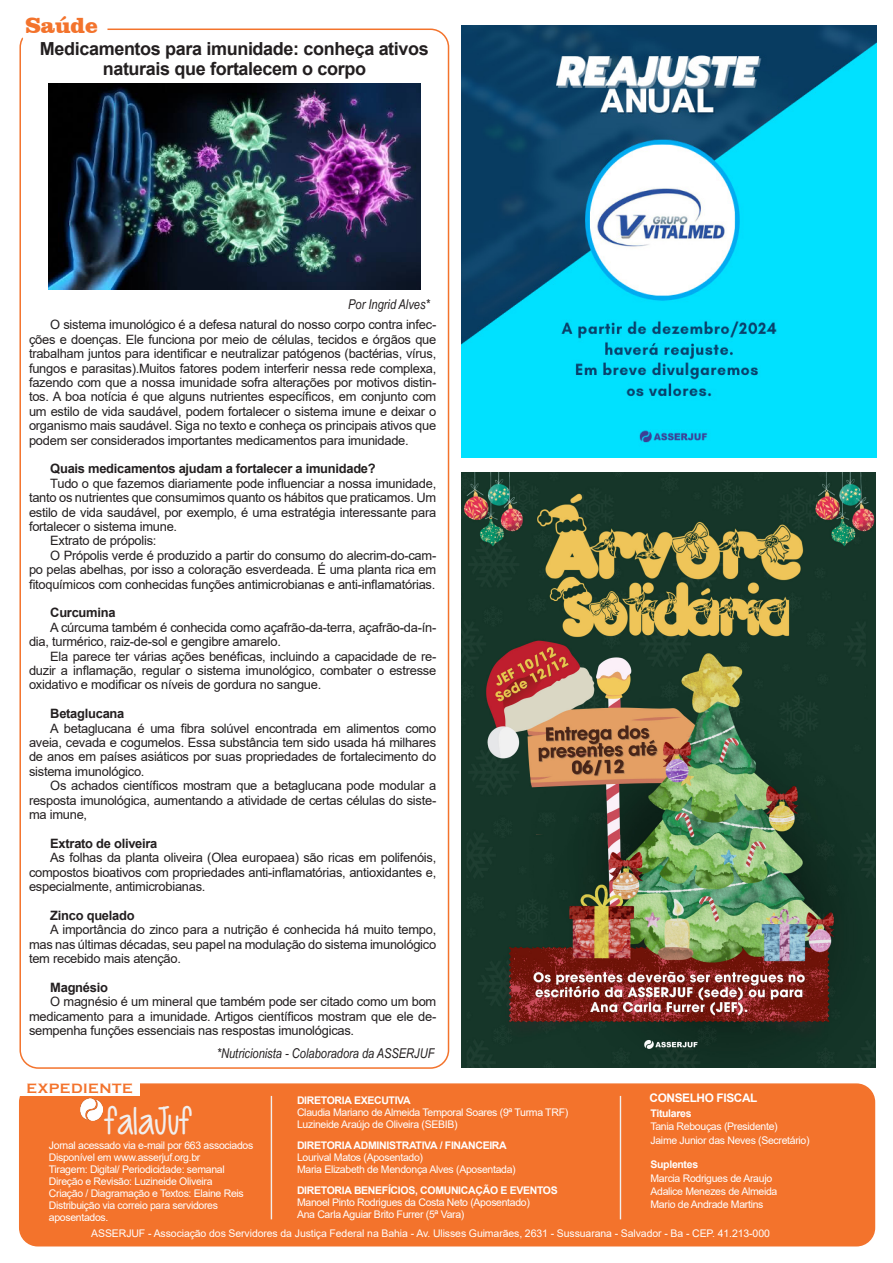
<style>
.page{position:relative;width:893px;height:1263px;background:#fff}
.page>*{position:absolute;margin:0;border:0;box-sizing:border-box;transform-origin:0 0}
.t1{font:39px "Cutie Patootie";letter-spacing:-.01em;color:#f1efee}
.t2{font:900 22.5px "Clarendon BT";color:#f3732c}
.t3{font:700 18px/19.5px "Arial";letter-spacing:-.02em;color:#231f20;text-align:center}
.t4{font:700 13.95px "Copperplate Gothic";letter-spacing:.04em;color:#f3732c}
.t5{font:italic 13.5px "Arial Narrow";color:#231f20}
.t6{font:12.9px/14.4px "Arial";letter-spacing:-.02em;color:#231f20;text-align:justify}
.t7{font:700 12.9px "Arial";letter-spacing:-.02em;color:#231f20}
.t8{font:700 11.85px "Arial";letter-spacing:-.03em;color:#fff}
.t9{font:10.5px/12px "Arial";letter-spacing:-.03em;color:#fff}
.t10{font:10.5px "Arial";letter-spacing:-.01em;color:#fff}
.t11{font:700 10.5px "Arial";letter-spacing:-.03em;color:#fff}
</style>
<div class="page">
<div style="left:20px;top:1084px;width:854px;height:162px;background:#f3732c;border-radius:18px"></div>
<div style="left:19px;top:1083px;width:856px;height:163px;border:2px solid #f3732c;border-radius:18px"></div>
<hr style="left:271px;top:1096px;width:1px;height:123px;background:#f1efee">
<div style="left:19px;top:1082px;width:121px;height:14px;background:#fff"></div>
<img style="left:80px;top:1099px;width:23px;height:21px">
<hr style="left:620px;top:1096px;width:1px;height:123px;background:#f1efee">
<img style="left:461px;top:26px;width:415px;height:431px">
<img style="left:48px;top:83px;width:372px;height:207px">
<img style="left:461px;top:472px;width:414px;height:595px">
<p class="t2" style="left:25px;top:11px;width:74px">Saúde</p>
<p class="t3" style="left:40px;top:40px;width:390px">Medicamentos para imunidade: conheça ativos naturais que fortalecem o corpo</p>
<p class="t5" style="left:348px;top:295px;width:83px">Por Ingrid Alves*</p>
<p class="t6" style="left:29px;top:318px;width:409px;text-indent:21px">O sistema imunológico é a defesa natural do nosso corpo contra infec&shy;ções e doenças. Ele funciona por meio de células, tecidos e órgãos que trabalham juntos para identificar e neutralizar patógenos (bactérias, vírus, fungos e parasitas).Muitos fatores podem interferir nessa rede complexa, fazendo com que a nossa imunidade sofra alterações por motivos distin&shy;tos. A boa notícia é que alguns nutrientes específicos, em conjunto com um estilo de vida saudável, podem fortalecer o sistema imune e deixar o organismo mais saudável. Siga no texto e conheça os principais ativos que podem ser considerados importantes medicamentos para imunidade.</p>
<p class="t7" style="left:50px;top:460px;width:327px">Quais medicamentos ajudam a fortalecer a imunidade?</p>
<p class="t6" style="left:29px;top:476px;width:409px;text-indent:21px">Tudo o que fazemos diariamente pode influenciar a nossa imunidade, tanto os nutrientes que consumimos quanto os hábitos que praticamos. Um estilo de vida saudável, por exemplo, é uma estratégia interessante para fortalecer o sistema imune.</p>
<p class="t6" style="left:50px;top:534px;width:108px">Extrato de própolis:</p>
<p class="t6" style="left:29px;top:548px;width:409px;text-indent:21px">O Própolis verde é produzido a partir do consumo do alecrim-do-cam&shy;po pelas abelhas, por isso a coloração esverdeada. É uma planta rica em fitoquímicos com conhecidas funções antimicrobianas e anti-inflamatórias.</p>
<p class="t7" style="left:50px;top:604px;width:67px">Curcumina</p>
<p class="t6" style="left:29px;top:620px;width:409px;text-indent:21px">A cúrcuma também é conhecida como açafrão-da-terra, açafrão-da-ín&shy;dia, turmérico, raiz-de-sol e gengibre amarelo.</p>
<p class="t6" style="left:29px;top:649px;width:409px;text-indent:21px">Ela parece ter várias ações benéficas, incluindo a capacidade de re&shy;duzir a inflamação, regular o sistema imunológico, combater o estresse oxidativo e modificar os níveis de gordura no sangue.</p>
<p class="t7" style="left:50px;top:705px;width:76px">Betaglucana</p>
<p class="t6" style="left:29px;top:721px;width:409px;text-indent:21px">A betaglucana é uma fibra solúvel encontrada em alimentos como aveia, cevada e cogumelos. Essa substância tem sido usada há milhares de anos em países asiáticos por suas propriedades de fortalecimento do sistema imunológico.</p>
<p class="t6" style="left:29px;top:778px;width:409px;text-indent:21px">Os achados científicos mostram que a betaglucana pode modular a resposta imunológica, aumentando a atividade de certas células do siste&shy;ma imune,</p>
<p class="t7" style="left:50px;top:834px;width:109px">Extrato de oliveira</p>
<p class="t6" style="left:29px;top:850px;width:409px;text-indent:21px">As folhas da planta oliveira (Olea europaea) são ricas em polifenóis, compostos bioativos com propriedades anti-inflamatórias, antioxidantes e, especialmente, antimicrobianas.</p>
<p class="t7" style="left:50px;top:906px;width:86px">Zinco quelado</p>
<p class="t6" style="left:29px;top:922px;width:409px;text-indent:21px">A importância do zinco para a nutrição é conhecida há muito tempo, mas nas últimas décadas, seu papel na modulação do sistema imunológico tem recebido mais atenção.</p>
<p class="t7" style="left:50px;top:978px;width:59px">Magnésio</p>
<p class="t6" style="left:29px;top:994px;width:409px;text-indent:21px">O magnésio é um mineral que também pode ser citado como um bom medicamento para a imunidade. Artigos científicos mostram que ele de&shy;sempenha funções essenciais nas respostas imunológicas.</p>
<p class="t5" style="left:217px;top:1044px;width:219px">*Nutricionista - Colaboradora da ASSERJUF</p>
<p class="t4" style="left:27px;top:1081px;width:107px">EXPEDIENTE</p>
<p class="t8" style="left:649px;top:1089px;width:109px">CONSELHO FISCAL</p>
<p class="t11" style="left:650px;top:1106px;width:43px">Titulares</p>
<p class="t9" style="left:650px;top:1120px;width:129px">Tania Rebouças (Presidente)</p>
<p class="t9" style="left:650px;top:1134px;width:161px">Jaime Junior das Neves (Secretário)</p>
<p class="t11" style="left:297px;top:1093px;width:115px">DIRETORIA EXECUTIVA</p>
<p class="t9" style="left:297px;top:1106px;width:273px">Claudia Mariano de Almeida Temporal Soares (9ª Turma TRF)</p>
<p class="t9" style="left:297px;top:1118px;width:162px">Luzineide Araújo de Oliveira (SEBIB)</p>
<p class="t11" style="left:297px;top:1138px;width:211px">DIRETORIA ADMINISTRATIVA / FINANCEIRA</p>
<p class="t9" style="left:297px;top:1151px;width:128px">Lourival Matos (Aposentado)</p>
<p class="t9" style="left:297px;top:1163px;width:220px">Maria Elizabeth de Mendonça Alves (Aposentada)</p>
<p class="t11" style="left:297px;top:1183px;width:262px">DIRETORIA BENEFÍCIOS, COMUNICAÇÃO E EVENTOS</p>
<p class="t9" style="left:297px;top:1196px;width:234px">Manoel Pinto Rodrigues da Costa Neto (Aposentado)</p>
<p class="t9" style="left:297px;top:1208px;width:169px">Ana Carla Aguiar Brito Furrer (5ª Vara)</p>
<p class="t1" style="left:104px;top:1100px;width:89px">falaJuf</p>
<p class="t9" style="left:49px;top:1139px;width:206px">Jornal acessado via e-mail por 663 associados</p>
<p class="t9" style="left:49px;top:1151px;width:153px">Disponível em www.asserjuf.org.br</p>
<p class="t9" style="left:49px;top:1163px;width:177px">Tiragem: Digital/ Periodicidade: semanal</p>
<p class="t9" style="left:49px;top:1175px;width:165px">Direção e Revisão: Luzineide Oliveira</p>
<p class="t9" style="left:49px;top:1187px;width:196px">Criação / Diagramação e Textos: Elaine Reis</p>
<p class="t9" style="left:49px;top:1199px;width:171px">Distribuição via correio para servidores aposentados.</p>
<p class="t10" style="left:91px;top:1226px;width:680px">ASSERJUF - Associação dos Servidores da Justiça Federal na Bahia - Av. Ulisses Guimarães, 2631 - Sussuarana - Salvador - Ba - CEP. 41.213-000</p>
<p class="t11" style="left:650px;top:1157px;width:49px">Suplentes</p>
<p class="t9" style="left:650px;top:1172px;width:123px">Marcia Rodrigues de Araujo</p>
<p class="t9" style="left:650px;top:1185px;width:128px">Adalice Menezes de Almeida</p>
<p class="t9" style="left:650px;top:1198px;width:114px">Mario de Andrade Martins</p>
</div>
